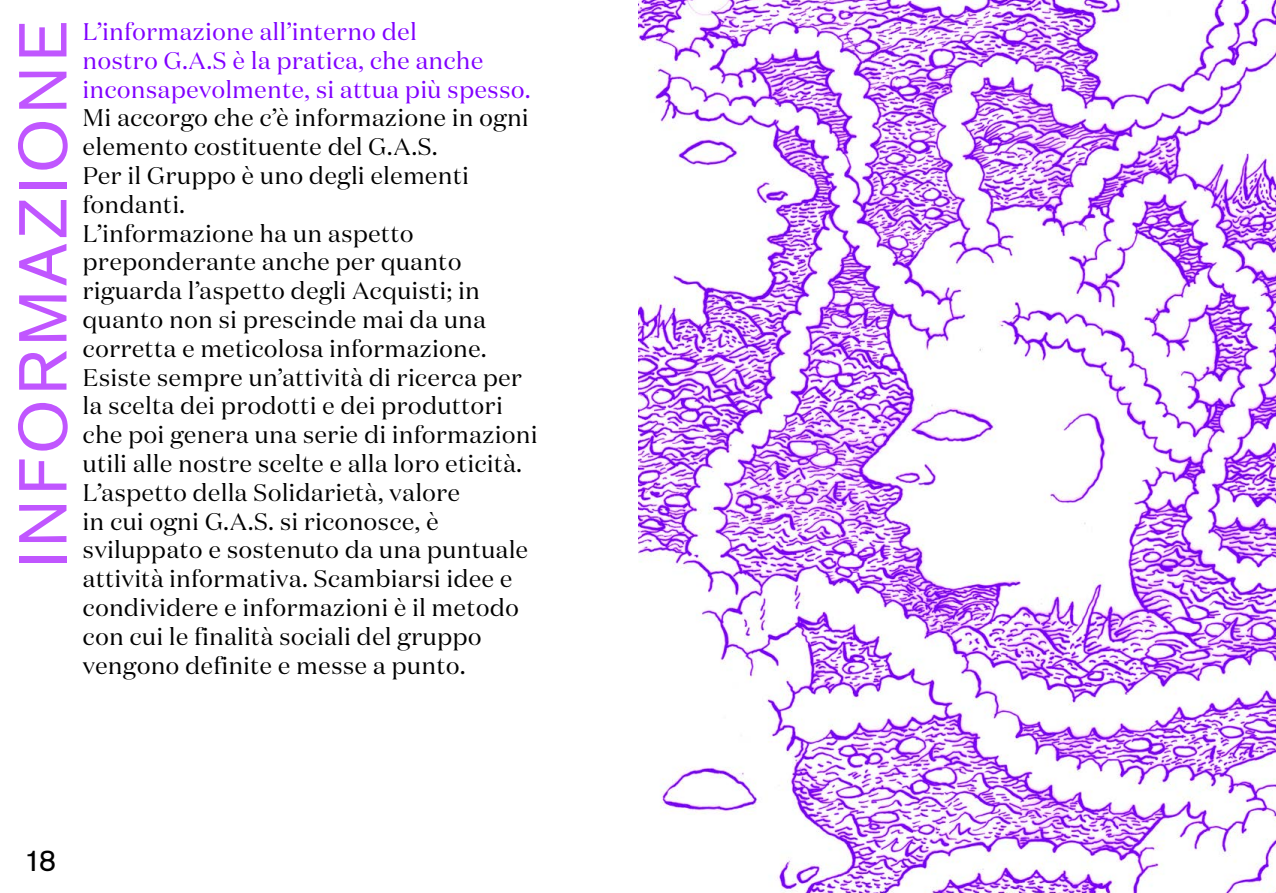
<style>
.page{position:relative;width:1276px;height:893px;background:#fff}
.page>*{position:absolute;margin:0;border:0;box-sizing:border-box;transform-origin:0 0}
.t1{font:67.05px "Akzidenz Grotesk BQ";letter-spacing:.07em;color:#c056ff}
.t2{font:30px "Akzidenz Grotesk BQ";color:#000}
.t3{font:24px/28.8px "Domaine Disp";letter-spacing:.03em;color:#000}
.t4{font:24px/28.8px "Domaine Disp";letter-spacing:.03em;color:#8100ff}
</style>
<div class="page">
<img style="left:638px;top:0;width:638px;height:893px">
<h1 class="t1" style="left:3px;top:567px;width:547px;rotate:-90deg">INFORMAZIONE</h1>
<p class="t4" style="left:83px;top:17px;width:449px">L’informazione all’interno del<br>nostro G.A.S è la pratica, che anche inconsapevolmente, si attua più spesso.</p>
<p class="t3" style="left:83px;top:103px;width:456px">Mi accorgo che c’è informazione in ogni elemento costituente del G.A.S.<br>Per il Gruppo è uno degli elementi fondanti.<br>L’informazione ha un aspetto preponderante anche per quanto riguarda l’aspetto degli Acquisti; in quanto non si prescinde mai da una corretta e meticolosa informazione.<br>Esiste sempre un’attività di ricerca per la scelta dei prodotti e dei produttori che poi genera una serie di informazioni utili alle nostre scelte e alla loro eticità.<br>L’aspetto della Solidarietà, valore<br>in cui ogni G.A.S. si riconosce, è sviluppato e sostenuto da una puntuale attività informativa. Scambiarsi idee e condividere e informazioni è il metodo con cui le finalità sociali del gruppo vengono definite e messe a punto.</p>
<p class="t2" style="left:24px;top:842px;width:34px">18</p>
</div>
